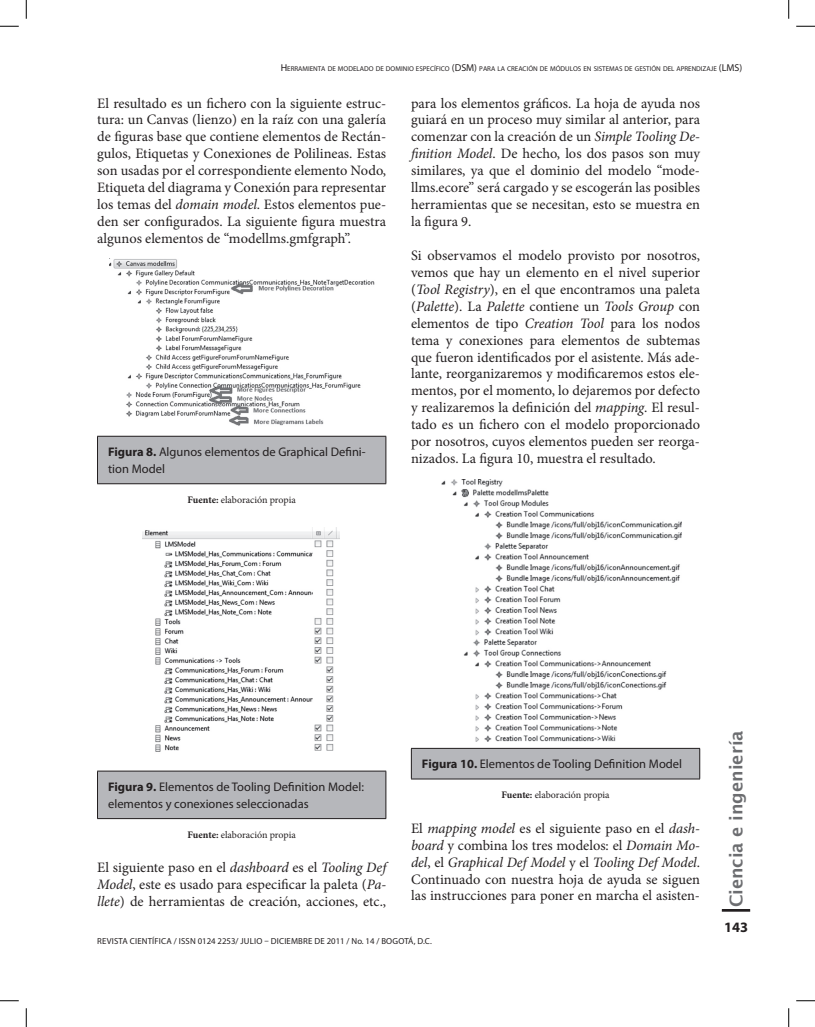
<style>
.page{position:relative;width:815px;height:1027px;background:#fff}
.page>*{position:absolute;margin:0;border:0;box-sizing:border-box;transform-origin:0 0}
.t1{font:600 17.5px "Lucida Sans";color:#6c6d70}
.t2{font:14.38px/16.9px "Minion Pro";color:#231f20;text-align:justify}
.t3{font:700 14.38px "Myriad Pro";color:#231f20}
.t4{font:12.5px/16.9px "Myriad Pro";color:#231f20}
.t5{font:10px "Minion Pro";letter-spacing:-.005em;color:#231f20}
.t6{font:8.75px "Myriad Pro";letter-spacing:.02em;color:#231f20}
.t7{font:8.75px "Myriad Pro";color:#231f20}
.t8{font:7px "Myriad Pro";color:#231f20}
.s1{font-size:10px}
.s2{font-style:italic}
.s3{font-weight:700}
</style>
<div class="page">
<div style="left:721px;top:909px;width:29px;height:3px;border:1px solid #231f20"></div>
<div style="left:97px;top:436px;width:289px;height:48px;background:#b6b7bb"></div>
<hr style="left:97px;top:436px;width:289px;height:1px;background:#231f20">
<hr style="left:97px;top:437px;width:1px;height:46px;background:#231f20">
<hr style="left:385px;top:437px;width:1px;height:46px;background:#231f20">
<hr style="left:97px;top:483px;width:289px;height:1px;background:#231f20">
<div style="left:97px;top:771px;width:289px;height:48px;background:#b6b7bb"></div>
<hr style="left:97px;top:771px;width:289px;height:1px;background:#231f20">
<hr style="left:97px;top:771px;width:1px;height:47px;background:#231f20">
<hr style="left:385px;top:771px;width:1px;height:47px;background:#231f20">
<hr style="left:97px;top:818px;width:289px;height:1px;background:#231f20">
<div style="left:411px;top:748px;width:288px;height:31px;background:#b6b7bb"></div>
<hr style="left:411px;top:748px;width:288px;height:1px;background:#231f20">
<hr style="left:411px;top:749px;width:1px;height:30px;background:#231f20">
<hr style="left:699px;top:749px;width:1px;height:30px;background:#231f20">
<hr style="left:411px;top:779px;width:288px;height:1px;background:#231f20">
<img style="left:109px;top:258px;width:266px;height:168px">
<img style="left:142px;top:527px;width:197px;height:225px">
<img style="left:441px;top:480px;width:240px;height:261px">
<svg style="left:0;top:25px;width:19px;height:2px"></svg>
<svg style="left:796px;top:25px;width:18px;height:2px"></svg>
<svg style="left:0;top:1000px;width:19px;height:1px"></svg>
<svg style="left:796px;top:1000px;width:18px;height:1px"></svg>
<svg style="left:25px;top:0;width:2px;height:19px"></svg>
<svg style="left:25px;top:1008px;width:2px;height:19px"></svg>
<svg style="left:788px;top:0;width:1px;height:19px"></svg>
<svg style="left:788px;top:1008px;width:1px;height:19px"></svg>
<p class="t8" style="left:280px;top:64px;width:181px"><span class="s1">H</span> ERRAMIENTA DE MODELADO DE DOMINIO ESPECÍFICO <span class="s1">(DSM</span></p>
<p class="t8" style="left:474px;top:64px;width:269px"><span class="s1">)</span> PARA LA CREACIÓN DE MÓDULOS EN SISTEMAS DE GESTIÓN DEL APRENDIZAJE <span class="s1">(LMS)</span></p>
<p class="t2" style="left:97px;top:95px;width:290px">El resultado es un fichero con la siguiente estruc&shy;tura: un Canvas (lienzo) en la raíz con una galería de figuras base que contiene elementos de Rectán&shy;gulos, Etiquetas y Conexiones de Polilineas. Estas son usadas por el correspondiente elemento Nodo, Etiqueta del diagrama y Conexión para representar los temas del <span class="s2">domain model</span>. Estos elementos pue&shy;den ser configurados. La siguiente figura muestra algunos elementos de “modellms.gmfgraph”.</p>
<p class="t4" style="left:108px;top:443px;width:259px"><span class="s3">Figura 8.</span> Algunos elementos de Graphical Defini&shy;tion Model</p>
<p class="t5" style="left:187px;top:493px;width:110px"><span class="s3">Fuente:</span> elaboración propia</p>
<p class="t2" style="left:411px;top:95px;width:290px">para los elementos gráficos. La hoja de ayuda nos guiará en un proceso muy similar al anterior, para comenzar con la creación de un <span class="s2">Simple Tooling De&shy;finition Model</span>. De hecho, los dos pasos son muy similares, ya que el dominio del modelo “mode&shy;llms.ecore” será cargado y se escogerán las posibles herramientas que se necesitan, esto se muestra en la figura 9.</p>
<p class="t2" style="left:411px;top:247px;width:290px">Si observamos el modelo provisto por nosotros, vemos que hay un elemento en el nivel superior (<span class="s2">Tool Registry</span>), en el que encontramos una paleta (<span class="s2">Palette</span>). La <span class="s2">Palette</span> contiene un <span class="s2">Tools Group</span> con elementos de tipo <span class="s2">Creation Tool</span> para los nodos tema y conexiones para elementos de subtemas que fueron identificados por el asistente. Más ade&shy;lante, reorganizaremos y modificaremos estos ele&shy;mentos, por el momento, lo dejaremos por defecto y realizaremos la definición del <span class="s2">mapping</span>. El resul&shy;tado es un fichero con el modelo proporcionado por nosotros, cuyos elementos pueden ser reorga&shy;nizados. La figura 10, muestra el resultado.</p>
<p class="t4" style="left:108px;top:778px;width:257px"><span class="s3">Figura 9.</span> Elementos de Tooling Definition Model: elementos y conexiones seleccionadas</p>
<p class="t5" style="left:187px;top:828px;width:110px"><span class="s3">Fuente:</span> elaboración propia</p>
<p class="t2" style="left:97px;top:859px;width:290px">El siguiente paso en el <span class="s2">dashboard</span> es el <span class="s2">Tooling Def Model</span>, este es usado para especificar la paleta (<span class="s2">Pa&shy;llete</span>) de herramientas de creación, acciones, etc.,</p>
<p class="t4" style="left:422px;top:755px;width:261px"><span class="s3">Figura 10.</span> Elementos de Tooling Definition Model</p>
<p class="t5" style="left:501px;top:788px;width:110px"><span class="s3">Fuente:</span> elaboración propia</p>
<p class="t2" style="left:411px;top:820px;width:290px">El <span class="s2">mapping model</span> es el siguiente paso en el <span class="s2">dash&shy;board</span> y combina los tres modelos: el <span class="s2">Domain Mo&shy;del</span>, el <span class="s2">Graphical Def Model</span> y el <span class="s2">Tooling Def Model</span>.<br>Continuado con nuestra hoja de ayuda se siguen las instrucciones para poner en marcha el asisten-</p>
<p class="t6" style="left:97px;top:936px;width:185px">Revista Científica / ISSN 0124 2253/ JULIO – Diciembre</p>
<p class="t7" style="left:314px;top:936px;width:119px">de 2011 / No. 14 / Bogotá, D.C.</p>
<p class="t1" style="left:726px;top:907px;width:178px;rotate:-90deg">Ciencia e ingeniería</p>
<p class="t3" style="left:724px;top:918px;width:25px">143</p>
</div>
